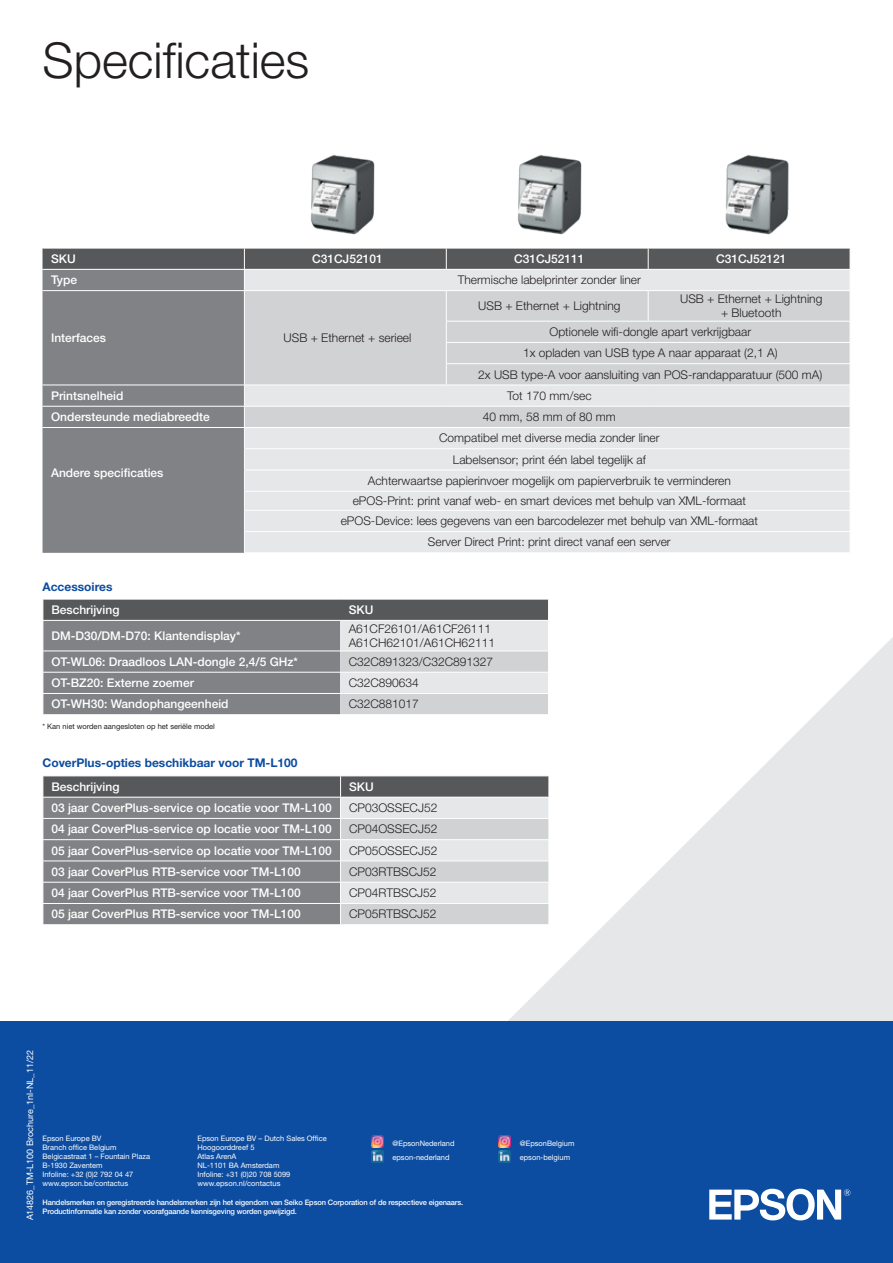
<style>
.page{position:relative;width:893px;height:1263px;background:#fff}
.page>*{position:absolute;margin:0;border:0;box-sizing:border-box;transform-origin:0 0}
.t1{font:300 49.5px "Helvetica Neue LT Pro";color:#231f20}
.t2{font:300 12px/13.5px "Helvetica Neue LT Pro";color:#231f20;text-align:center}
.t3{font:500 12px "Helvetica Neue LT Pro";color:#fff}
.t4{font:700 12px "Helvetica Neue LT Pro";color:#0d4da1}
.t5{font:9px "Helvetica Neue LT Pro";color:#fff}
.t6{font:7.5px "Helvetica Neue LT Pro";color:#fff}
.t7{font:500 7.5px/9px "Helvetica Neue LT Pro";letter-spacing:-.02em;color:#fff}
.t8{font:7.5px "Helvetica Neue LT Pro";color:#231f20}
</style>
<div class="page">
<svg style="left:508px;top:637px;width:385px;height:384px;fill:#e6e7e9"></svg>
<div style="left:0;top:1021px;width:893px;height:242px;background:#0d4da1"></div>
<svg style="left:709px;top:1189px;width:141px;height:31px"></svg>
<svg style="left:43px;top:248px;width:807px;height:305px;background:#c0c1c3"></svg>
<hr style="left:446px;top:531px;width:202px;height:1px;background:#fff">
<hr style="left:648px;top:531px;width:202px;height:1px;background:#fff">
<hr style="left:244px;top:552px;width:202px;height:1px;background:#fff">
<hr style="left:446px;top:552px;width:202px;height:1px;background:#fff">
<hr style="left:648px;top:552px;width:202px;height:1px;background:#fff">
<hr style="left:341px;top:775px;width:208px;height:1px;background:#fff">
<svg style="left:43px;top:776px;width:507px;height:149px;background:#9fa0a3"></svg>
<hr style="left:43px;top:924px;width:298px;height:1px;background:#fff">
<hr style="left:341px;top:924px;width:208px;height:1px;background:#fff">
<svg style="left:43px;top:599px;width:506px;height:115px;background:#9b9d9f"></svg>
<hr style="left:340px;top:714px;width:209px;height:1px;background:#fff">
<img style="left:310px;top:155px;width:65px;height:80px">
<img style="left:517px;top:155px;width:65px;height:80px">
<img style="left:725px;top:154px;width:64px;height:81px">
<svg style="left:371px;top:1135px;width:12px;height:27px"></svg>
<svg style="left:499px;top:1135px;width:11px;height:27px"></svg>
<p class="t1" style="left:43px;top:30px;width:268px">Specificaties</p>
<p class="t3" style="left:51px;top:251px;width:26px">SKU</p>
<p class="t3" style="left:312px;top:251px;width:72px">C31CJ52101</p>
<p class="t3" style="left:514px;top:251px;width:72px">C31CJ52111</p>
<p class="t3" style="left:716px;top:251px;width:72px">C31CJ52121</p>
<p class="t3" style="left:51px;top:273px;width:28px">Type</p>
<p class="t2" style="left:458px;top:273px;width:185px">Thermische labelprinter zonder liner</p>
<p class="t3" style="left:51px;top:331px;width:57px">Interfaces</p>
<p class="t2" style="left:284px;top:331px;width:129px">USB + Ethernet + serieel</p>
<p class="t2" style="left:478px;top:299px;width:144px">USB + Ethernet + Lightning</p>
<p class="t2" style="left:680px;top:292px;width:144px">USB + Ethernet + Lightning + Bluetooth</p>
<p class="t2" style="left:549px;top:325px;width:203px">Optionele wifi-dongle apart verkrijgbaar</p>
<p class="t2" style="left:523px;top:346px;width:256px">1x opladen van USB type A naar apparaat (2,1 A)</p>
<p class="t2" style="left:478px;top:367px;width:346px">2x USB type-A voor aansluiting van POS-randapparatuur (500 mA)</p>
<p class="t3" style="left:51px;top:388px;width:74px">Printsnelheid</p>
<p class="t2" style="left:507px;top:389px;width:86px">Tot 170 mm/sec</p>
<p class="t3" style="left:51px;top:410px;width:160px">Ondersteunde mediabreedte</p>
<p class="t2" style="left:483px;top:410px;width:135px">40 mm, 58 mm of 80 mm</p>
<p class="t3" style="left:51px;top:466px;width:114px">Andere specificaties</p>
<p class="t4" style="left:43px;top:580px;width:71px">Accessoires</p>
<p class="t2" style="left:439px;top:431px;width:222px">Compatibel met diverse media zonder liner</p>
<p class="t2" style="left:453px;top:452px;width:194px">Labelsensor; print één label tegelijk af</p>
<p class="t2" style="left:368px;top:474px;width:364px">Achterwaartse papierinvoer mogelijk om papierverbruik te verminderen</p>
<p class="t2" style="left:353px;top:494px;width:395px">ePOS-Print: print vanaf web- en smart devices met behulp van XML-formaat</p>
<p class="t2" style="left:341px;top:514px;width:419px">ePOS-Device: lees gegevens van een barcodelezer met behulp van XML-formaat</p>
<p class="t2" style="left:428px;top:535px;width:244px">Server Direct Print: print direct vanaf een server</p>
<p class="t3" style="left:51px;top:602px;width:70px">Beschrijving</p>
<p class="t3" style="left:349px;top:602px;width:26px">SKU</p>
<p class="t3" style="left:51px;top:628px;width:191px">DM-D30/DM-D70: Klantendisplay*</p>
<p class="t2" style="left:349px;top:622px;width:144px">A61CF26101/A61CF26111</p>
<p class="t2" style="left:349px;top:635px;width:148px">A61CH62101/A61CH62111</p>
<p class="t3" style="left:51px;top:654px;width:248px">OT-WL06: Draadloos LAN-dongle 2,4/5 GHz*</p>
<p class="t2" style="left:349px;top:655px;width:146px">C32C891323/C32C891327</p>
<p class="t3" style="left:51px;top:676px;width:144px">OT-BZ20: Externe zoemer</p>
<p class="t2" style="left:349px;top:676px;width:72px">C32C890634</p>
<p class="t3" style="left:51px;top:697px;width:179px">OT-WH30: Wandophangeenheid</p>
<p class="t2" style="left:349px;top:697px;width:72px">C32C881017</p>
<p class="t8" style="left:43px;top:722px;width:174px">* Kan niet worden aangesloten op het seriële model</p>
<p class="t4" style="left:43px;top:755px;width:257px">CoverPlus-opties beschikbaar voor TM-L100</p>
<p class="t3" style="left:51px;top:779px;width:70px">Beschrijving</p>
<p class="t3" style="left:349px;top:779px;width:26px">SKU</p>
<p class="t3" style="left:51px;top:800px;width:282px">03 jaar CoverPlus-service op locatie voor TM-L100</p>
<p class="t2" style="left:349px;top:801px;width:90px">CP03OSSECJ52</p>
<p class="t3" style="left:51px;top:822px;width:282px">04 jaar CoverPlus-service op locatie voor TM-L100</p>
<p class="t2" style="left:349px;top:822px;width:90px">CP04OSSECJ52</p>
<p class="t3" style="left:51px;top:843px;width:282px">05 jaar CoverPlus-service op locatie voor TM-L100</p>
<p class="t2" style="left:349px;top:843px;width:90px">CP05OSSECJ52</p>
<p class="t3" style="left:51px;top:864px;width:251px">03 jaar CoverPlus RTB-service voor TM-L100</p>
<p class="t2" style="left:349px;top:864px;width:89px">CP03RTBSCJ52</p>
<p class="t3" style="left:51px;top:886px;width:251px">04 jaar CoverPlus RTB-service voor TM-L100</p>
<p class="t2" style="left:349px;top:886px;width:89px">CP04RTBSCJ52</p>
<p class="t3" style="left:51px;top:907px;width:251px">05 jaar CoverPlus RTB-service voor TM-L100</p>
<p class="t2" style="left:349px;top:907px;width:89px">CP05RTBSCJ52</p>
<p class="t5" style="left:24px;top:1220px;width:172px;rotate:-90deg">A14826_TM-L100 Brochure_1nl-NL_11/22</p>
<p class="t6" style="left:197px;top:1133px;width:131px">Epson Europe BV – Dutch Sales Office</p>
<p class="t6" style="left:197px;top:1142px;width:59px">Hoogoorddreef 5</p>
<p class="t6" style="left:197px;top:1151px;width:41px">Atlas ArenA</p>
<p class="t6" style="left:197px;top:1160px;width:83px">NL-1101 BA Amsterdam</p>
<p class="t6" style="left:197px;top:1169px;width:95px">Infoline: +31 (0)20 708 5099</p>
<p class="t6" style="left:197px;top:1178px;width:85px">www.epson.nl/contactus</p>
<p class="t7" style="left:43px;top:1198px;width:422px">Handelsmerken en geregistreerde handelsmerken zijn het eigendom van Seiko Epson Corporation of de respectieve eigenaars.<br>Productinformatie kan zonder voorafgaande kennisgeving worden gewijzigd.</p>
<p class="t6" style="left:43px;top:1133px;width:61px">Epson Europe BV</p>
<p class="t6" style="left:43px;top:1142px;width:76px">Branch office Belgium</p>
<p class="t6" style="left:43px;top:1151px;width:109px">Belgicastraat 1 – Fountain Plaza</p>
<p class="t6" style="left:43px;top:1160px;width:62px">B-1930 Zaventem</p>
<p class="t6" style="left:43px;top:1169px;width:92px">Infoline: +32 (0)2 792 04 47</p>
<p class="t6" style="left:43px;top:1178px;width:87px">www.epson.be/contactus</p>
<p class="t6" style="left:392px;top:1138px;width:63px">@EpsonNederland</p>
<p class="t6" style="left:392px;top:1153px;width:59px">epson-nederland</p>
<p class="t6" style="left:520px;top:1138px;width:56px">@EpsonBelgium</p>
<p class="t6" style="left:520px;top:1153px;width:52px">epson-belgium</p>
</div>
